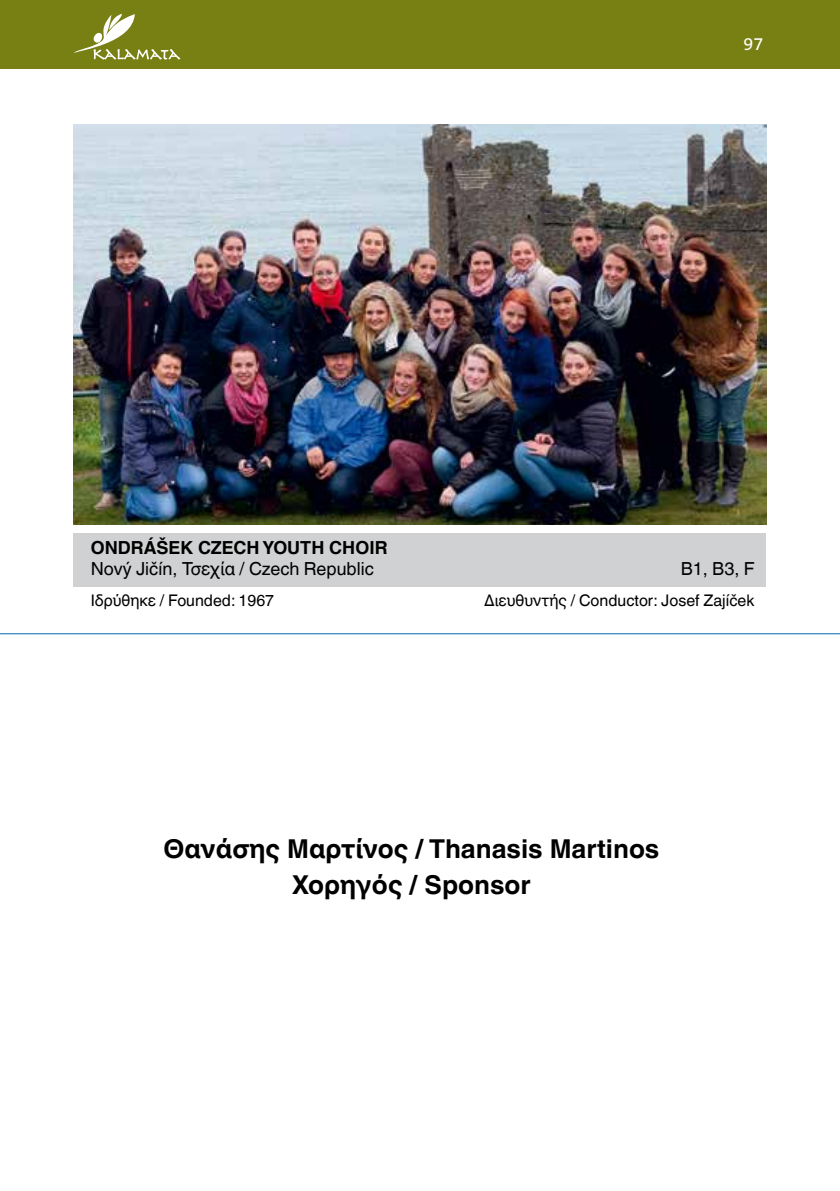
<style>
.page{position:relative;width:840px;height:1191px;background:#fff}
.page>*{position:absolute;margin:0;border:0;box-sizing:border-box;transform-origin:0 0}
.t1{font:700 26px/36px "Helvetica World";color:#000;text-align:center}
.t2{font:18px "Helvetica World";color:#000}
.t3{font:700 18px "Helvetica World";color:#000}
.t4{font:18px "The Sans B5 Plain";color:#fff}
.t5{font:16px "Helvetica World";color:#000}
</style>
<div class="page">
<div style="left:0;top:0;width:839px;height:68px;background:#788013"></div>
<svg style="left:74px;top:14px;width:106px;height:46px"></svg>
<img style="left:74px;top:125px;width:691px;height:399px">
<div style="left:74px;top:533px;width:691px;height:54px;background:#d0d1d2"></div>
<hr style="left:0;top:633px;width:839px;height:1px;background:#0064ad">
<p class="t4" style="left:743px;top:34px;width:21px">97</p>
<p class="t3" style="left:91px;top:537px;width:298px">ONDRÁŠEK CZECH YOUTH CHOIR</p>
<p class="t2" style="left:91px;top:558px;width:284px">Nový Jičín, Τσεχία / Czech Republic</p>
<p class="t2" style="left:680px;top:558px;width:75px">B1, B3, F</p>
<p class="t5" style="left:91px;top:591px;width:185px">Ιδρύθηκε / Founded: 1967</p>
<p class="t5" style="left:484px;top:591px;width:272px">Διευθυντής / Conductor: Josef Zajíček</p>
<h1 class="t1" style="left:163px;top:831px;width:497px">Θανάσης Μαρτίνος / Thanasis Martinos<br>Χορηγός / Sponsor</h1>
</div>
